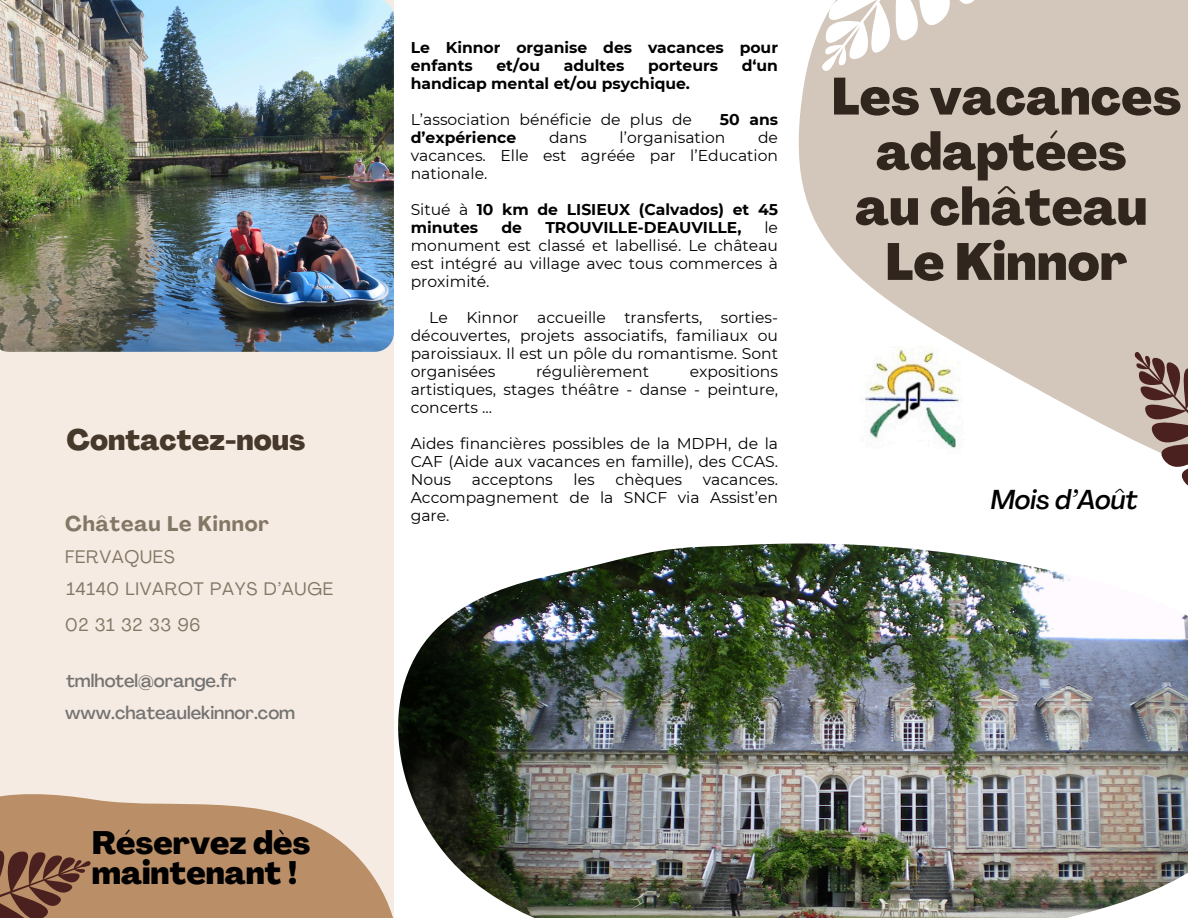
<style>
.page{position:relative;width:1188px;height:918px;background:#fff}
.page>*{position:absolute;margin:0;border:0;box-sizing:border-box;transform-origin:0 0}
.t1{font:800 51.45px/55.2px "Agrandir";color:#30261d;text-align:center}
.t2{font:800 31.95px/30.3px "Agrandir";color:#000}
.t3{font:800 28.95px "Agrandir";color:#46392b}
.t4{font:italic 500 27px "Agrandir";color:#000}
.t5{font:700 21px "Agrandir";letter-spacing:.04em;color:#837765}
.t6{font:18px "Agrandir";letter-spacing:.04em;color:#837765}
.t7{font:500 18px "Agrandir";color:#737373}
.t8{font:15.6px/18px "Montserrat";color:#000;text-align:justify}
.t9{font:700 15.6px/18px "Montserrat";color:#000}
.s1{font-weight:400}
</style>
<div class="page">
<svg style="left:772px;top:0;width:416px;height:544px;fill:#d3c6ba"></svg>
<div style="left:0;top:0;width:394px;height:918px;background:#f6ebe2"></div>
<svg style="left:0;top:794px;width:393px;height:124px;fill:#ba8f67"></svg>
<svg style="left:786px;top:0;width:290px;height:72px"></svg>
<svg style="left:1129px;top:352px;width:59px;height:173px"></svg>
<svg style="left:0;top:801px;width:92px;height:117px;background:#9d7254"></svg>
<img style="left:398px;top:544px;width:790px;height:374px">
<img style="left:0;top:0;width:394px;height:352px">
<h3 class="t3" style="left:66px;top:428px;width:240px">Contactez-nous</h3>
<p class="t5" style="left:65px;top:515px;width:205px">Château Le Kinnor</p>
<p class="t6" style="left:65px;top:550px;width:111px">FERVAQUES</p>
<p class="t6" style="left:66px;top:582px;width:268px">14140 LIVAROT PAYS D’AUGE</p>
<p class="t6" style="left:65px;top:618px;width:137px">02 31 32 33 96</p>
<p class="t7" style="left:66px;top:674px;width:172px">tmlhotel@orange.fr</p>
<p class="t7" style="left:65px;top:706px;width:232px">www.chateaulekinnor.com</p>
<p class="t2" style="left:92px;top:831px;width:220px">Réservez dès maintenant !</p>
<h5 class="t9" style="left:411px;top:38px;width:369px">Le Kinnor organise des vacances pour enfants</h5>
<h5 class="t9" style="left:496px;top:56px;width:45px">et/ou</h5>
<h5 class="t9" style="left:564px;top:56px;width:62px">adultes</h5>
<h5 class="t9" style="left:648px;top:56px;width:71px">porteurs</h5>
<h5 class="t9" style="left:742px;top:56px;width:38px">d‘un</h5>
<h5 class="t9" style="left:411px;top:74px;width:281px">handicap mental et/ou psychique.</h5>
<p class="t8" style="left:411px;top:110px;width:283px">L’association bénéficie de plus de</p>
<p class="t9" style="left:720px;top:110px;width:60px">50 ans</p>
<p class="t9" style="left:411px;top:128px;width:107px">d’expérience</p>
<p class="t8" style="left:549px;top:128px;width:39px">dans</p>
<p class="t8" style="left:620px;top:128px;width:107px">l’organisation</p>
<p class="t8" style="left:411px;top:128px;width:369px;text-indent:347px">de vacances. Elle est agréée par l’Education nationale.</p>
<h6 class="t9" style="left:411px;top:200px;width:369px"><span class="s1">Situé à</span> 10 km de LISIEUX (Calvados) et 45 minutes</h6>
<h6 class="t8" style="left:411px;top:218px;width:369px;text-indent:354px">le monument est classé et labellisé. Le château est intégré au village avec tous commerces à proximité.</h6>
<p class="t8" style="left:411px;top:308px;width:369px;text-indent:19px">Le Kinnor accueille transferts, sorties&shy;découvertes, projets associatifs, familiaux ou paroissiaux. Il est un pôle du romantisme. Sont organisées</p>
<h6 class="t9" style="left:501px;top:218px;width:22px">de</h6>
<h6 class="t9" style="left:545px;top:218px;width:198px">TROUVILLE-DEAUVILLE,</h6>
<p class="t8" style="left:411px;top:362px;width:369px;text-indent:279px">expositions artistiques, stages théâtre - danse - peinture, concerts ...</p>
<p class="t8" style="left:411px;top:434px;width:369px">Aides financières possibles de la MDPH, de la CAF (Aide aux vacances en famille), des CCAS.<br>Nous</p>
<p class="t8" style="left:536px;top:362px;width:115px">régulièrement</p>
<p class="t8" style="left:472px;top:470px;width:82px">acceptons</p>
<p class="t8" style="left:574px;top:470px;width:23px">les</p>
<p class="t8" style="left:615px;top:470px;width:68px">chèques</p>
<p class="t8" style="left:411px;top:470px;width:369px;text-indent:292px">vacances.<br>Accompagnement de la SNCF via Assist’en gare.</p>
<h5 class="t1" style="left:831px;top:74px;width:351px">Les vacances adaptées<br>au château<br>Le Kinnor</h5>
<p class="t4" style="left:991px;top:488px;width:148px">Mois d’Août</p>
</div>
